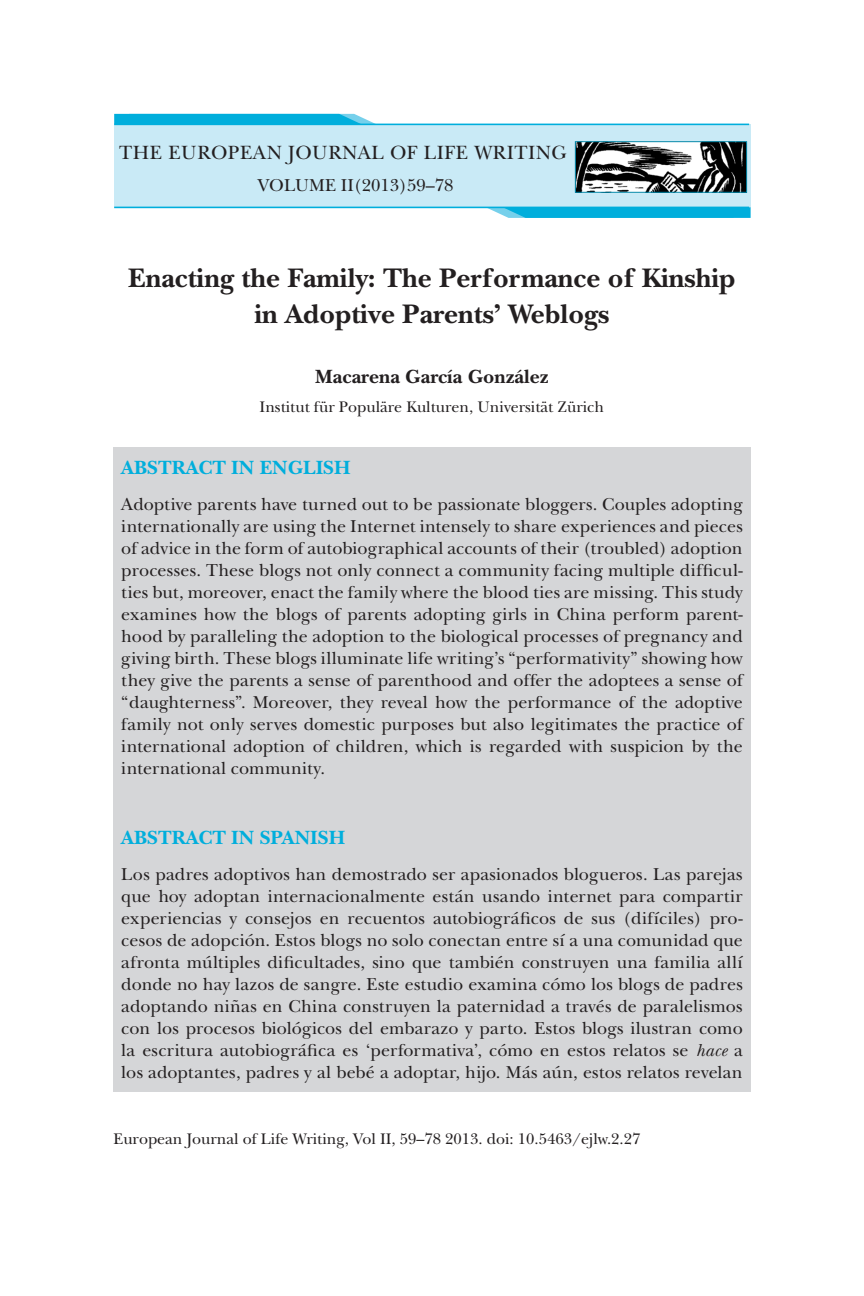
<style>
.page{position:relative;width:864px;height:1296px;background:#fff}
.page>*{position:absolute;margin:0;border:0;box-sizing:border-box;transform-origin:0 0}
.t1{font:700 28px/36px "New Baskerville";color:#231f20;text-align:center}
.t2{font:700 20px "New Baskerville";color:#00aedc}
.t3{font:20px "New Baskerville";letter-spacing:.025em;color:#231f20}
.t4{font:700 20px "New Baskerville";color:#231f20}
.t5{font:18px/22px "New Baskerville";letter-spacing:.01em;color:#231f20;text-align:justify}
.t6{font:16px "New Baskerville";color:#231f20}
.s1{font-style:italic}
</style>
<div class="page">
<div style="left:114px;top:124px;width:637px;height:83px;background:#c9eaf6"></div>
<svg style="left:114px;top:114px;width:263px;height:10px;background:#11b3de"></svg>
<svg style="left:486px;top:207px;width:265px;height:11px;background:#14b4de"></svg>
<hr style="left:114px;top:124px;width:635px;height:1px;background:#00aedc">
<hr style="left:114px;top:207px;width:635px;height:1px;background:#00aedc">
<img style="left:577px;top:143px;width:168px;height:48px">
<div style="left:575px;top:141px;width:172px;height:52px;border:1px solid #0087a9"></div>
<div style="left:113px;top:447px;width:638px;height:645px;background:#d5d6d8"></div>
<p class="t3" style="left:119px;top:141px;width:449px">The European Journal of Life Writing</p>
<p class="t5" style="left:258px;top:174px;width:26px">VOLU</p>
<p class="t5" style="left:309px;top:174px;width:146px">ME II (2013)59–78</p>
<h1 class="t1" style="left:128px;top:260px;width:609px">Enacting the Family: The Performance of Kinship in Adoptive Parents’ Weblogs</h1>
<p class="t4" style="left:315px;top:365px;width:235px">Macarena García González</p>
<p class="t6" style="left:260px;top:398px;width:346px">Institut für Populäre Kulturen, Universität Zürich</p>
<p class="t2" style="left:121px;top:456px;width:231px">Abstract in English</p>
<p class="t5" style="left:121px;top:493px;width:625px">Adoptive parents have turned out to be passionate bloggers. Couples adopting internationally are using the Internet intensely to share experiences and pieces of advice in the form of autobiographical accounts of their (troubled) adoption processes. These blogs not only connect a community facing multiple difficul&shy;ties but, moreover, enact the family where the blood ties are missing. This study examines how the blogs of parents adopting girls in China perform parent&shy;hood by paralleling the adoption to the biological processes of pregnancy and giving birth. These blogs illuminate life writing’s “performativity” showing how they give the parents a sense of parenthood and offer the adoptees a sense of “daughterness”. Moreover, they reveal how the performance of the adoptive family not only serves domestic purposes but also legitimates the practice of international adoption of children, which is regarded with suspicion by the international community.</p>
<p class="t2" style="left:121px;top:826px;width:225px">Abstract in Spanish</p>
<p class="t5" style="left:121px;top:863px;width:623px">Los padres adoptivos han demostrado ser apasionados blogueros. Las parejas que hoy adoptan internacionalmente están usando internet para compartir experiencias y consejos en recuentos autobiográficos de sus (difíciles) pro&shy;cesos de adopción. Estos blogs no solo conectan entre sí a una comunidad que afronta múltiples dificultades, sino que también construyen una familia allí donde no hay lazos de sangre. Este estudio examina cómo los blogs de padres adoptando niñas en China construyen la paternidad a través de paralelismos con los procesos biológicos del embarazo y parto. Estos blogs ilustran como la escritura autobiográfica es ‘performativa’, cómo en estos relatos se <span class="s1">hace</span> a los adoptantes, padres y al bebé a adoptar, hijo. Más aún, estos relatos revelan</p>
<p class="t6" style="left:113px;top:1130px;width:528px">European Journal of Life Writing, Vol II, 59–78 2013. doi: 10.5463/ejlw.2.27</p>
</div>
